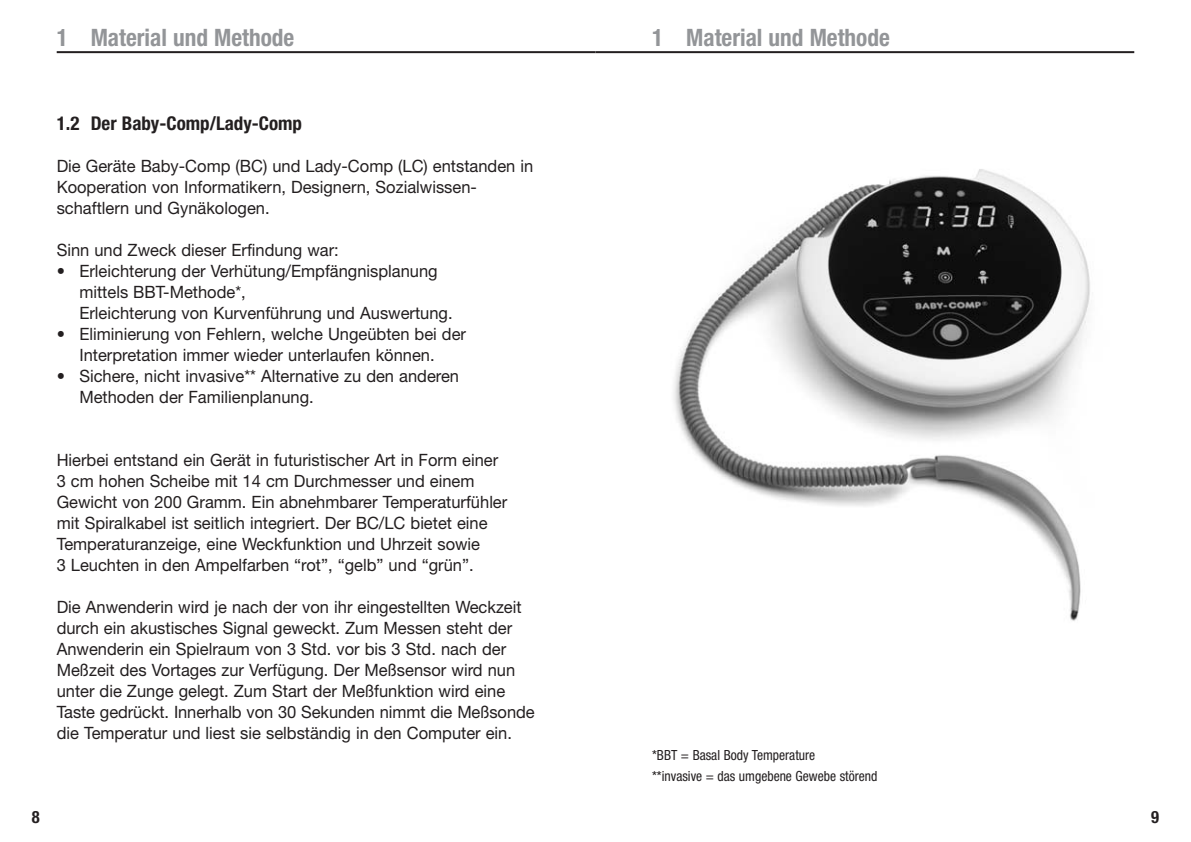
<style>
.page{position:relative;width:1191px;height:842px;background:#fff}
.page>*{position:absolute;margin:0;border:0;box-sizing:border-box;transform-origin:0 0}
.t1{font:700 condensed 24px "Helvetica Neue";color:#939598}
.t2{font:700 condensed 19px "Helvetica Neue";color:#231f20}
.t3{font:17px/21px "Helvetica Neue";color:#231f20}
.t4{font:700 condensed 17px "Helvetica Neue";color:#231f20}
.t5{font:condensed 14px/21px "Helvetica Neue";color:#231f20}
</style>
<div class="page">
<img style="left:673px;top:169px;width:417px;height:452px">
<hr style="left:57px;top:51px;width:538px;height:2px;background:#231f20">
<hr style="left:595px;top:51px;width:539px;height:2px;background:#231f20">
<h1 class="t1" style="left:57px;top:29px;width:239px">1 Material und Methode</h1>
<p class="t2" style="left:57px;top:116px;width:247px">1.2 Der Baby-Comp/Lady-Comp</p>
<p class="t3" style="left:57px;top:157px;width:478px">Die Geräte Baby-Comp (BC) und Lady-Comp (LC) entstanden in<br>Kooperation von Informatikern, Designern, Sozialwissen&shy;schaftlern und Gynäkologen.</p>
<p class="t3" style="left:57px;top:241px;width:283px">Sinn und Zweck dieser Erfindung war:</p>
<p class="t3" style="left:79px;top:262px;width:375px;text-indent:-23px">• Erleichterung der Verhütung/Empfängnisplanung mittels BBT-Methode*,<br>Erleichterung von Kurvenführung und Auswertung.</p>
<p class="t3" style="left:57px;top:325px;width:411px;text-align:center">• Eliminierung von Fehlern, welche Ungeübten bei der<br>Interpretation immer wieder unterlaufen können.</p>
<p class="t3" style="left:79px;top:367px;width:381px;text-indent:-23px">• Sichere, nicht invasive** Alternative zu den anderen<br>Methoden der Familienplanung.</p>
<p class="t3" style="left:57px;top:451px;width:452px">Hierbei entstand ein Gerät in futuristischer Art in Form einer 3 cm hohen Scheibe mit 14 cm Durchmesser und einem Gewicht von 200 Gramm. Ein abnehmbarer Temperaturfühler mit Spiralkabel ist seitlich integriert. Der BC/LC bietet eine Temperaturanzeige, eine Weckfunktion und Uhrzeit sowie<br>3 Leuchten in den Ampelfarben “rot”, “gelb” und “grün”.</p>
<p class="t3" style="left:57px;top:598px;width:479px">Die Anwenderin wird je nach der von ihr eingestellten Weckzeit durch ein akustisches Signal geweckt. Zum Messen steht der Anwenderin ein Spielraum von 3 Std. vor bis 3 Std. nach der Meßzeit des Vortages zur Verfügung. Der Meßsensor wird nun unter die Zunge gelegt. Zum Start der Meßfunktion wird eine Taste gedrückt. Innerhalb von 30 Sekunden nimmt die Meßsonde die Temperatur und liest sie selbständig in den Computer ein.</p>
<h1 class="t1" style="left:652px;top:29px;width:239px">1 Material und Methode</h1>
<p class="t5" style="left:652px;top:745px;width:227px">*BBT = Basal Body Temperature<br>**invasive = das umgebene Gewebe störend</p>
<p class="t4" style="left:32px;top:811px;width:9px">8</p>
<p class="t4" style="left:1151px;top:811px;width:9px">9</p>
</div>
